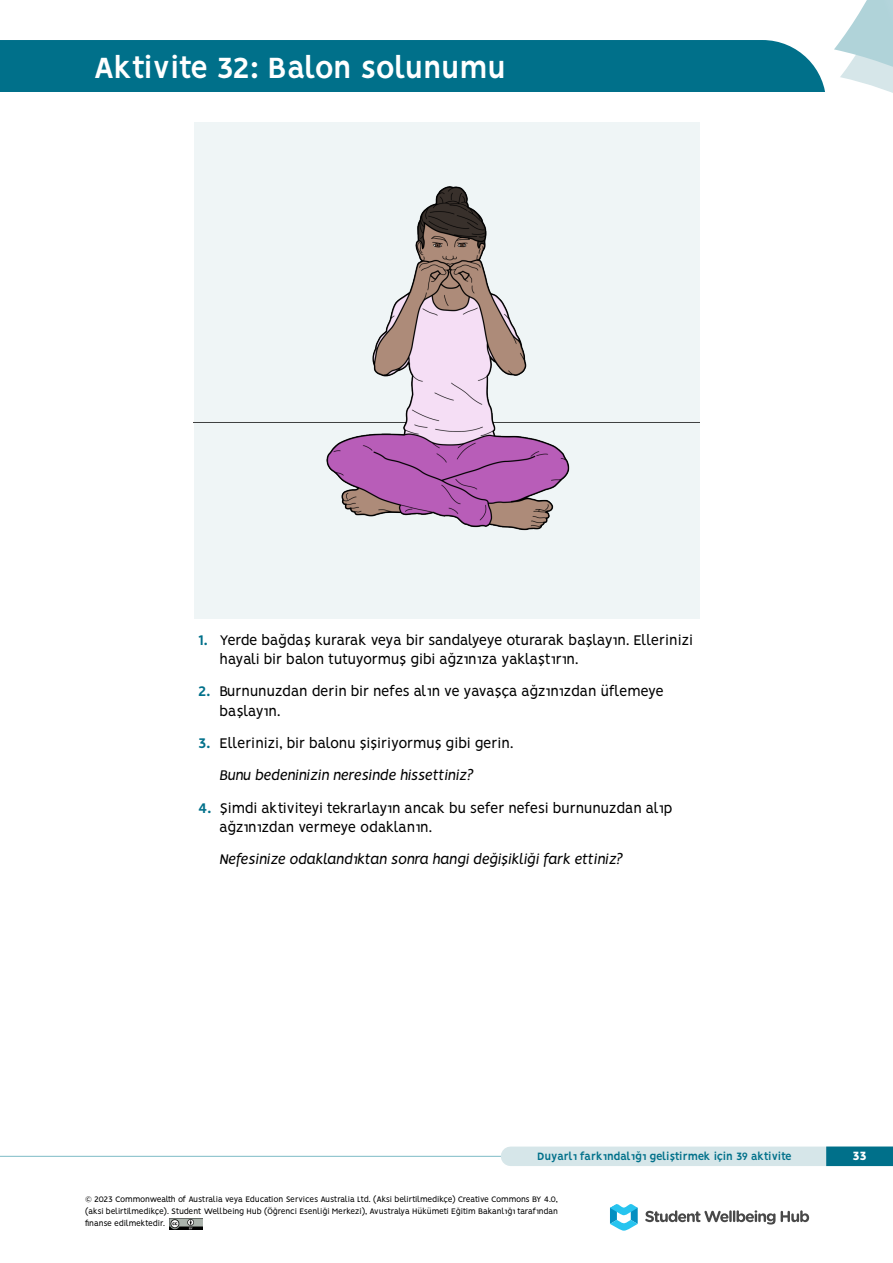
<style>
.page{position:relative;width:893px;height:1263px;background:#fff}
.page>*{position:absolute;margin:0;border:0;box-sizing:border-box;transform-origin:0 0}
.t1{font:700 33px "Vision";letter-spacing:-.03em;color:#fff}
.t2{font:15.75px/19.5px "Vision";letter-spacing:-.02em;color:#000}
.t3{font:15.75px/19.5px "Vision";color:#000}
.t4{font:italic 15.75px "Vision";color:#000}
.t5{font:800 13.5px "Vision";color:#fff}
.t6{font:700 12px "Vision";color:#00708a}
.t7{font:9px/12px "Vision";letter-spacing:-.02em;color:#000;text-align:justify}
.s1{font-weight:700;color:#00708a}
.s2{font-style:italic}
</style>
<div class="page">
<hr style="left:0;top:1156px;width:893px;height:1px;background:#7ebcc6">
<div style="left:0;top:40px;width:826px;height:51px;background:#00708a"></div>
<div style="left:511px;top:1146px;width:382px;height:20px;background:#d6e6e9"></div>
<div style="left:826px;top:1146px;width:67px;height:20px;background:#00708a"></div>
<svg style="left:610px;top:1204px;width:28px;height:27px"></svg>
<svg style="left:645px;top:1210px;width:130px;height:14px"></svg>
<svg style="left:781px;top:1210px;width:28px;height:12px"></svg>
<svg style="left:834px;top:0;width:59px;height:93px"></svg>
<img style="left:170px;top:1218px;width:32px;height:11px">
<div style="left:194px;top:122px;width:505px;height:496px;background:#eff5f6"></div>
<img style="left:194px;top:186px;width:505px;height:345px">
<h1 class="t1" style="left:94px;top:48px;width:414px">Aktivite 32: Balon solunumu</h1>
<h2 class="t2" style="left:219px;top:631px;width:475px;text-indent:-21px"><span class="s1">1.</span> Yerde bağdaş kurarak veya bir sandalyeye oturarak başlayın. Ellerinizi hayali bir balon tutuyormuş gibi ağzınıza yaklaştırın.</h2>
<h2 class="t3" style="left:219px;top:683px;width:446px;text-indent:-21px"><span class="s1">2.</span> Burnunuzdan derin bir nefes alın ve yavaşça ağzınızdan üflemeye başlayın.</h2>
<h2 class="t3" style="left:219px;top:728px;width:295px;line-height:32.2px;text-indent:-21px"><span class="s1">3.</span> Ellerinizi, bir balonu şişiriyormuş gibi gerin.<br><span class="s2">Bunu bedeninizin neresinde hissettiniz?</span></h2>
<h2 class="t2" style="left:219px;top:799px;width:455px;text-indent:-21px"><span class="s1">4.</span> Şimdi aktiviteyi tekrarlayın ancak bu sefer nefesi burnunuzdan alıp ağzınızdan vermeye odaklanın.</h2>
<h2 class="t4" style="left:219px;top:850px;width:405px">Nefesinize odaklandıktan sonra hangi değişikliği fark ettiniz?</h2>
<h3 class="t6" style="left:537px;top:1149px;width:256px">Duyarlı farkındalığı geliştirmek için 39 aktivite</h3>
<h3 class="t5" style="left:852px;top:1148px;width:16px">33</h3>
<p class="t7" style="left:85px;top:1194px;width:475px">© 2023 Commonwealth of Australia veya Education Services Australia Ltd. (Aksi belirtilmedikçe) Creative Commons BY 4.0, (aksi belirtilmedikçe). Student Wellbeing Hub (Öğrenci Esenliği Merkezi), Avustralya Hükümeti Eğitim Bakanlığı tarafından finanse edilmektedir.</p>
</div>
